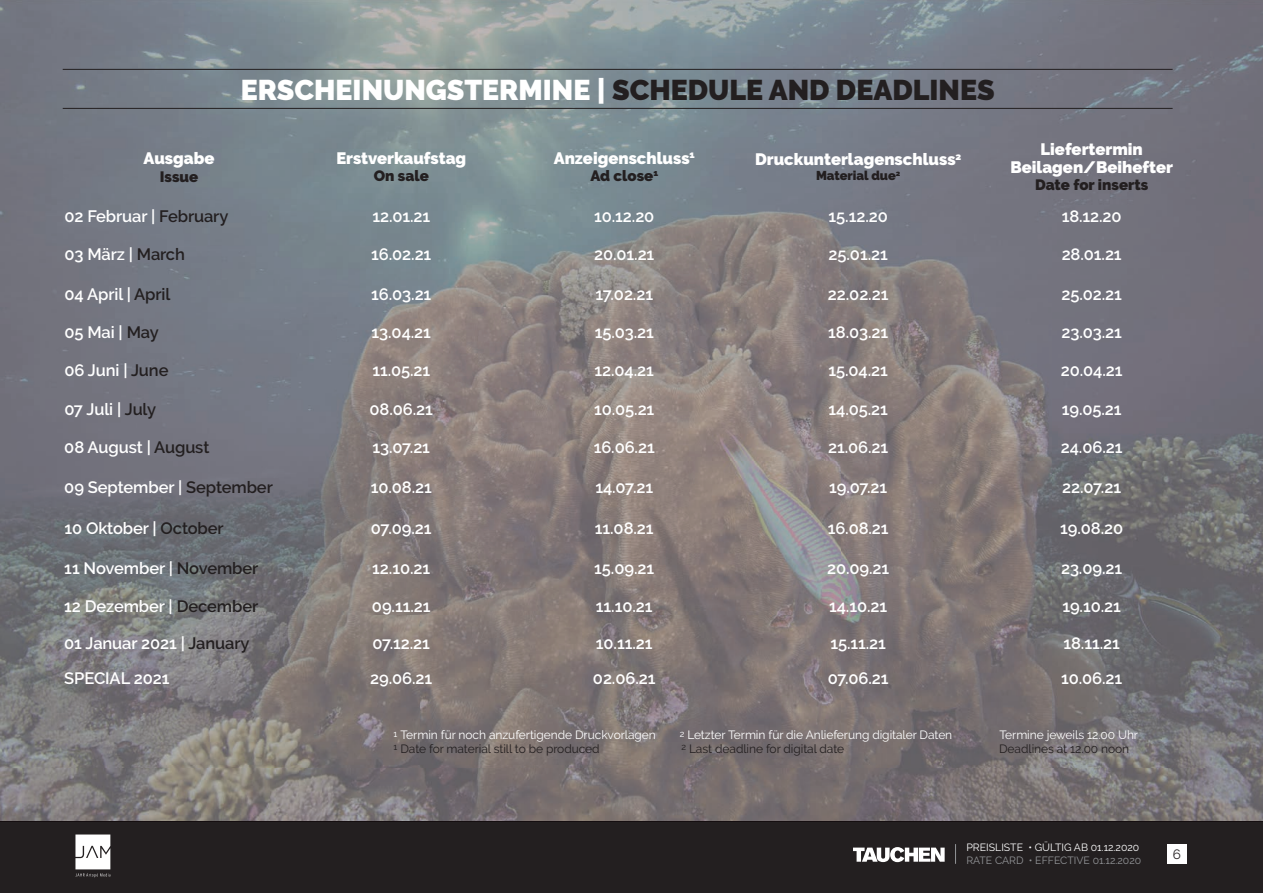
<style>
.page{position:relative;width:1263px;height:893px;background:#fff}
.page>*{position:absolute;margin:0;border:0;box-sizing:border-box;transform-origin:0 0}
.t1{font:900 28.5px "Raleway";color:#fff}
.t2{font:600 16.5px "Raleway";letter-spacing:-.005em;color:#fff}
.t3{font:900 16.5px/17.5px "Raleway";color:#fff;text-align:center}
.t4{font:900 15px "Raleway";color:#231f20}
.t5{font:13.5px "Raleway";color:#231f20}
.t6{font:900 12.75px "Raleway";color:#231f20}
.t7{font:12px "Raleway";letter-spacing:-.005em;color:#fff}
.t8{font:12px "Raleway";letter-spacing:-.005em;color:#231f20}
.t9{font:10.5px "Raleway";color:#fff}
.t10{font:10.5px "Raleway";color:#939598}
.s1{color:#231f20}
</style>
<div class="page">
<div style="left:0;top:820px;width:1263px;height:73px;background:#231f20"></div>
<svg style="left:955px;top:844px;width:1px;height:20px"></svg>
<div style="left:1167px;top:845px;width:19px;height:19px;background:#fff"></div>
<svg style="left:853px;top:847px;width:92px;height:15px"></svg>
<svg style="left:75px;top:834px;width:35px;height:43px"></svg>
<hr style="left:0;top:820px;width:1263px;height:2px;background:#160f11">
<img style="left:0;top:0;width:1263px;height:820px">
<hr style="left:63px;top:69px;width:1109px;height:1px;background:#231f20">
<hr style="left:63px;top:108px;width:1109px;height:1px;background:#231f20">
<p class="t3" style="left:144px;top:149px;width:72px">Ausgabe</p>
<p class="t4" style="left:160px;top:168px;width:40px">Issue</p>
<h1 class="t1" style="left:241px;top:73px;width:755px">ERSCHEINUNGSTERMINE | <span class="s1">SCHEDULE AND DEADLINES</span></h1>
<p class="t3" style="left:336px;top:149px;width:131px">Erstverkaufstag</p>
<p class="t4" style="left:374px;top:167px;width:57px">On sale</p>
<p class="t3" style="left:554px;top:149px;width:143px">Anzeigenschluss<sup>1</sup></p>
<p class="t4" style="left:590px;top:167px;width:69px">Ad close<sup>1</sup></p>
<p class="t3" style="left:755px;top:151px;width:208px">Druckunterlagenschluss<sup>2</sup></p>
<p class="t6" style="left:816px;top:168px;width:86px">Material due<sup>2</sup></p>
<p class="t3" style="left:1010px;top:141px;width:164px">Liefertermin<br>Beilagen/Beihefter</p>
<p class="t4" style="left:1035px;top:176px;width:115px">Date for inserts</p>
<p class="t2" style="left:64px;top:207px;width:166px">02 Februar | <span class="s1">February</span></p>
<p class="t2" style="left:372px;top:207px;width:59px">12.01.21</p>
<p class="t2" style="left:594px;top:207px;width:62px">10.12.20</p>
<p class="t2" style="left:829px;top:207px;width:61px">15.12.20</p>
<p class="t2" style="left:1062px;top:207px;width:62px">18.12.20</p>
<p class="t2" style="left:64px;top:245px;width:122px">03 März | <span class="s1">March</span></p>
<p class="t2" style="left:371px;top:245px;width:62px">16.02.21</p>
<p class="t2" style="left:594px;top:245px;width:62px">20.01.21</p>
<p class="t2" style="left:829px;top:245px;width:61px">25.01.21</p>
<p class="t2" style="left:1062px;top:245px;width:62px">28.01.21</p>
<p class="t2" style="left:64px;top:284px;width:108px">04 April | <span class="s1">April</span></p>
<p class="t2" style="left:371px;top:284px;width:62px">16.03.21</p>
<p class="t2" style="left:595px;top:284px;width:59px">17.02.21</p>
<p class="t2" style="left:828px;top:284px;width:62px">22.02.21</p>
<p class="t2" style="left:1061px;top:284px;width:62px">25.02.21</p>
<p class="t2" style="left:64px;top:323px;width:96px">05 Mai | <span class="s1">May</span></p>
<p class="t2" style="left:372px;top:323px;width:61px">13.04.21</p>
<p class="t2" style="left:595px;top:323px;width:61px">15.03.21</p>
<p class="t2" style="left:828px;top:323px;width:62px">18.03.21</p>
<p class="t2" style="left:1061px;top:323px;width:62px">23.03.21</p>
<p class="t2" style="left:64px;top:361px;width:106px">06 Juni | <span class="s1">June</span></p>
<p class="t2" style="left:372px;top:361px;width:59px">11.05.21</p>
<p class="t2" style="left:594px;top:361px;width:61px">12.04.21</p>
<p class="t2" style="left:828px;top:361px;width:61px">15.04.21</p>
<p class="t2" style="left:1061px;top:361px;width:63px">20.04.21</p>
<p class="t2" style="left:64px;top:399px;width:94px">07 Juli | <span class="s1">July</span></p>
<p class="t2" style="left:370px;top:399px;width:65px">08.06.21</p>
<p class="t2" style="left:594px;top:399px;width:62px">10.05.21</p>
<p class="t2" style="left:828px;top:399px;width:61px">14.05.21</p>
<p class="t2" style="left:1062px;top:399px;width:61px">19.05.21</p>
<p class="t2" style="left:64px;top:437px;width:147px">08 August | <span class="s1">August</span></p>
<p class="t2" style="left:372px;top:437px;width:59px">13.07.21</p>
<p class="t2" style="left:594px;top:437px;width:63px">16.06.21</p>
<p class="t2" style="left:828px;top:437px;width:62px">21.06.21</p>
<p class="t2" style="left:1061px;top:437px;width:63px">24.06.21</p>
<p class="t2" style="left:64px;top:477px;width:210px">09 September | <span class="s1">September</span></p>
<p class="t2" style="left:371px;top:477px;width:63px">10.08.21</p>
<p class="t2" style="left:595px;top:477px;width:59px">14.07.21</p>
<p class="t2" style="left:829px;top:477px;width:60px">19.07.21</p>
<p class="t2" style="left:1062px;top:477px;width:60px">22.07.21</p>
<p class="t2" style="left:64px;top:518px;width:161px">10 Oktober | <span class="s1">October</span></p>
<p class="t2" style="left:371px;top:518px;width:62px">07.09.21</p>
<p class="t2" style="left:595px;top:518px;width:60px">11.08.21</p>
<p class="t2" style="left:828px;top:518px;width:63px">16.08.21</p>
<p class="t2" style="left:1060px;top:518px;width:65px">19.08.20</p>
<p class="t2" style="left:64px;top:558px;width:196px">11 November | <span class="s1">November</span></p>
<p class="t2" style="left:372px;top:558px;width:59px">12.10.21</p>
<p class="t2" style="left:594px;top:558px;width:61px">15.09.21</p>
<p class="t2" style="left:827px;top:558px;width:64px">20.09.21</p>
<p class="t2" style="left:1061px;top:558px;width:63px">23.09.21</p>
<p class="t2" style="left:64px;top:597px;width:195px">12 Dezember | <span class="s1">December</span></p>
<p class="t2" style="left:372px;top:597px;width:60px">09.11.21</p>
<p class="t2" style="left:596px;top:597px;width:58px">11.10.21</p>
<p class="t2" style="left:829px;top:597px;width:60px">14.10.21</p>
<p class="t2" style="left:1062px;top:597px;width:60px">19.10.21</p>
<p class="t2" style="left:64px;top:633px;width:187px">01 Januar 2021 | <span class="s1">January</span></p>
<p class="t2" style="left:372px;top:633px;width:59px">07.12.21</p>
<p class="t2" style="left:596px;top:633px;width:58px">10.11.21</p>
<p class="t2" style="left:830px;top:633px;width:57px">15.11.21</p>
<p class="t2" style="left:1063px;top:633px;width:58px">18.11.21</p>
<p class="t2" style="left:64px;top:668px;width:107px">SPECIAL 2021</p>
<p class="t2" style="left:370px;top:668px;width:64px">29.06.21</p>
<p class="t2" style="left:593px;top:668px;width:64px">02.06.21</p>
<p class="t2" style="left:828px;top:668px;width:62px">07.06.21</p>
<p class="t2" style="left:1061px;top:668px;width:63px">10.06.21</p>
<p class="t7" style="left:394px;top:728px;width:264px"><sup>1</sup> Termin für noch anzufertigende Druckvorlagen</p>
<p class="t7" style="left:680px;top:728px;width:274px"><sup>2</sup> Letzter Termin für die Anlieferung digitaler Daten</p>
<p class="t7" style="left:999px;top:728px;width:140px">Termine jeweils 12.00 Uhr</p>
<p class="t8" style="left:394px;top:742px;width:208px"><sup>1</sup> Date for material still to be produced</p>
<p class="t8" style="left:681px;top:742px;width:164px"><sup>2</sup> Last deadline for digital date</p>
<p class="t8" style="left:999px;top:742px;width:132px">Deadlines at 12.00 noon</p>
<p class="t9" style="left:966px;top:841px;width:174px">PREISLISTE • GÜLTIG AB 01.12.2020</p>
<p class="t10" style="left:966px;top:854px;width:176px">RATE CARD • EFFECTIVE 01.12.2020</p>
<p class="t5" style="left:1173px;top:846px;width:10px">6</p>
</div>
